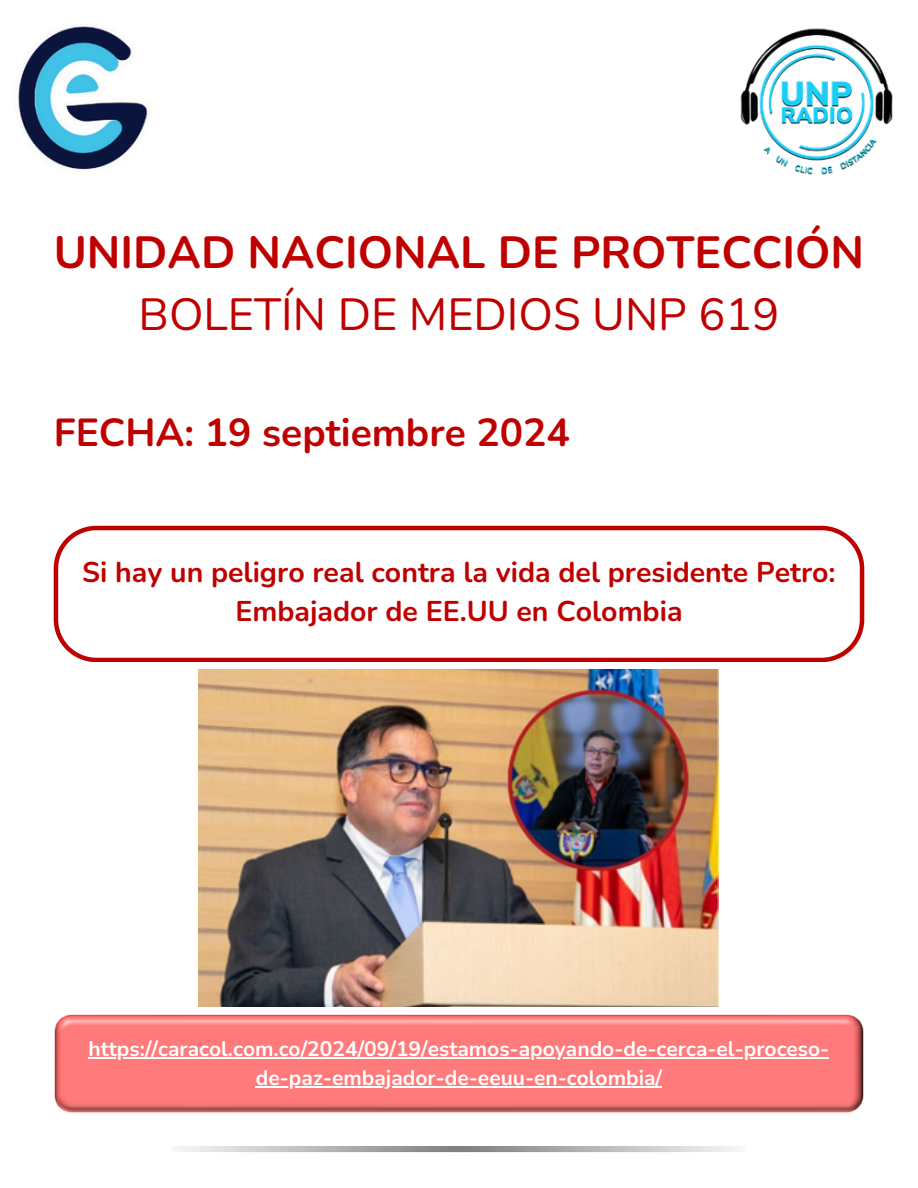
<style>
.page{position:relative;width:918px;height:1188px;background:#fff}
.page>*{position:absolute;margin:0;border:0;box-sizing:border-box;transform-origin:0 0}
.t1{font:700 45px/61.8px "Nunito";color:#bf0000;text-align:center}
.t2{font:700 39px "Nunito";color:#bf0000}
.t3{font:700 28.5px/39.3px "Nunito";color:#bf0000;text-align:center}
.t4{font:700 21px/29.2px "Nunito";color:#fff;text-align:center}
.s1{font-weight:400}
</style>
<div class="page">
<img style="left:18px;top:26px;width:875px;height:149px">
<svg style="left:54px;top:526px;width:810px;height:136px"></svg>
<img style="left:54px;top:1014px;width:810px;height:99px">
<img style="left:199px;top:669px;width:520px;height:338px">
<hr style="left:89px;top:1057px;width:740px;height:1px;background:#fff">
<hr style="left:256px;top:1087px;width:406px;height:1px;background:#fff">
<p class="t1" style="left:54px;top:222px;width:812px">UNIDAD NACIONAL DE PROTECCIÓN<br><span class="s1">BOLETÍN DE MEDIOS UNP 619</span></p>
<p class="t2" style="left:54px;top:406px;width:518px">FECHA: 19 septiembre 2024</p>
<p class="t3" style="left:82px;top:553px;width:755px">Si hay un peligro real contra la vida del presidente Petro:<br>Embajador de EE.UU en Colombia</p>
<p class="t4" style="left:89px;top:1035px;width:742px">https://caracol.com.co/2024/09/19/estamos-apoyando-de-cerca-el-proceso&shy;de-paz-embajador-de-eeuu-en-colombia/</p>
</div>
